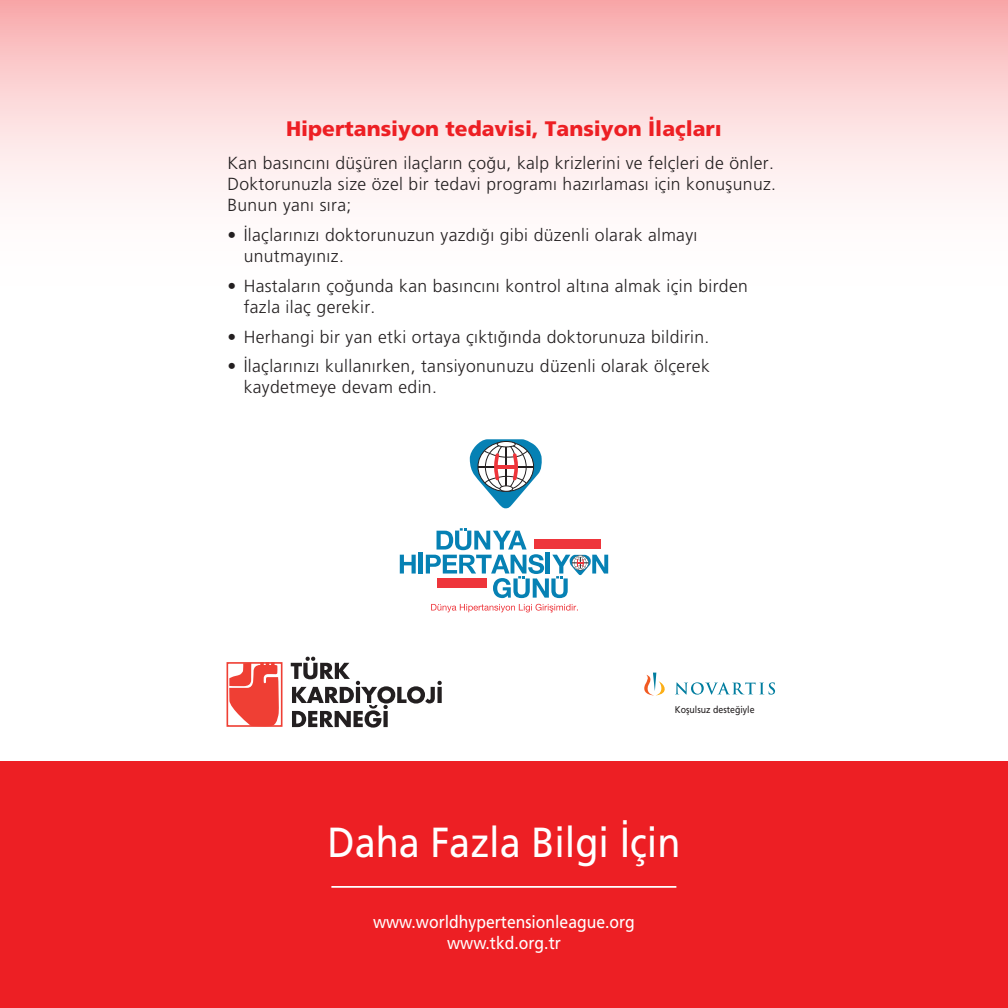
<style>
.page{position:relative;width:1008px;height:1008px;background:#fff}
.page>*{position:absolute;margin:0;border:0;box-sizing:border-box;transform-origin:0 0}
.t1{font:42px "Frutiger LT Std";color:#fff;scale:.9 1}
.t2{font:900 21px "Frutiger LT Std";color:#ed1f24}
.t3{font:300 17.5px/21px "Frutiger LT Std";letter-spacing:.02em;color:#231f20}
.t4{font:17.5px/21px "Frutiger LT Std";color:#fff;text-align:center;scale:.9 1}
.t5{font:9.8px "Frutiger LT Std";color:#231f20;scale:.9 1}
</style>
<div class="page">
<div style="left:0;top:761px;width:1007px;height:246px;background:#ed1f24"></div>
<svg style="left:0;top:0;width:1007px;height:192px;background:#fbd3d4"></svg>
<svg style="left:290px;top:656px;width:151px;height:71px"></svg>
<div style="left:226px;top:661px;width:56px;height:65px;border:2px solid #ef3f34"></div>
<svg style="left:229px;top:662px;width:50px;height:65px;background:#f2645b"></svg>
<svg style="left:644px;top:672px;width:130px;height:23px"></svg>
<hr style="left:331px;top:885px;width:345px;height:2px;background:#fff">
<svg style="left:469px;top:439px;width:72px;height:69px"></svg>
<svg style="left:495px;top:464px;width:21px;height:4px"></svg>
<svg style="left:399px;top:528px;width:209px;height:84px"></svg>
<p class="t2" style="left:286px;top:116px;width:437px">Hipertansiyon tedavisi, Tansiyon İlaçları</p>
<p class="t3" style="left:227px;top:153px;width:550px">Kan basıncını düşüren ilaçların çoğu, kalp krizlerini ve felçleri de önler.<br>Doktorunuzla size özel bir tedavi programı hazırlaması için konuşunuz.<br>Bunun yanı sıra;</p>
<p class="t3" style="left:243px;top:225px;width:455px;text-indent:-16px">• İlaçlarınızı doktorunuzun yazdığı gibi düzenli olarak almayı unutmayınız.</p>
<p class="t3" style="left:243px;top:275px;width:505px;text-indent:-16px">• Hastaların çoğunda kan basıncını kontrol altına almak için birden fazla ilaç gerekir.</p>
<p class="t3" style="left:227px;top:326px;width:483px">• Herhangi bir yan etki ortaya çıktığında doktorunuza bildirin.</p>
<p class="t3" style="left:243px;top:356px;width:467px;text-indent:-16px">• İlaçlarınızı kullanırken, tansiyonunuzu düzenli olarak ölçerek kaydetmeye devam edin.</p>
<p class="t5" style="left:674px;top:703px;width:90px">Koşulsuz desteğiyle</p>
<h1 class="t1" style="left:327px;top:817px;width:394px">Daha Fazla Bilgi İçin</h1>
<p class="t4" style="left:373px;top:911px;width:292px">www.worldhypertensionleague.org www.tkd.org.tr</p>
</div>
